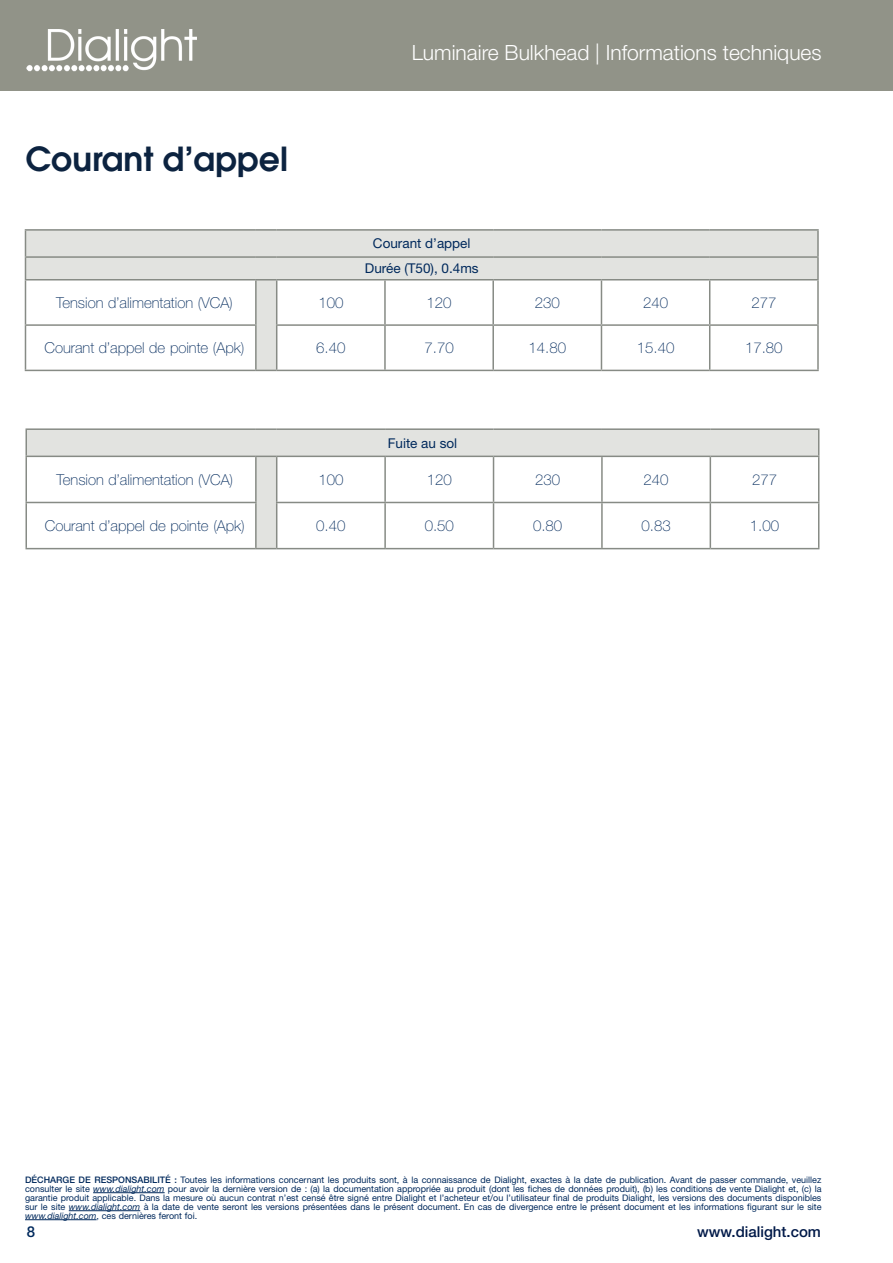
<style>
.page{position:relative;width:893px;height:1263px;background:#fff}
.page>*{position:absolute;margin:0;border:0;box-sizing:border-box;transform-origin:0 0}
.Page_Title{font:600 33px "ITC Avant Garde Std";color:#0c2340}
.t1{font:300 21px "Helvetica Neue LT Std";color:#fff}
.t2{font:100 15px "Helvetica Neue LT Std";color:#00295c}
.t3{font:500 15px "Helvetica Neue LT Std";color:#001948}
.t4{font:500 15px "Helvetica Neue LT Std";color:#00295c}
.t5{font:13.5px "Helvetica Neue LT Std";color:#00295c}
.t6{font:9px/9px "Helvetica Neue LT Std";color:#00295c;text-align:justify}
.s1{font-weight:500}
.s2{font-style:italic}
</style>
<div class="page">
<div style="left:0;top:0;width:893px;height:91px;background:#919388"></div>
<img style="left:27px;top:30px;width:169px;height:42px">
<hr style="left:93px;top:1192px;width:72px;height:1px;background:#00295c">
<hr style="left:69px;top:1210px;width:71px;height:1px;background:#00295c">
<hr style="left:25px;top:1219px;width:72px;height:1px;background:#00295c">
<svg style="left:26px;top:231px;width:791px;height:139px"></svg>
<hr style="left:25px;top:229px;width:231px;height:2px;background:#878b85">
<hr style="left:256px;top:229px;width:21px;height:2px;background:#878b85">
<hr style="left:277px;top:229px;width:108px;height:2px;background:#878b85">
<hr style="left:385px;top:229px;width:108px;height:2px;background:#878b85">
<hr style="left:493px;top:229px;width:108px;height:2px;background:#878b85">
<hr style="left:601px;top:229px;width:109px;height:2px;background:#878b85">
<hr style="left:710px;top:229px;width:109px;height:2px;background:#878b85">
<hr style="left:817px;top:231px;width:2px;height:25px;background:#878b85">
<hr style="left:25px;top:256px;width:231px;height:2px;background:#878b85">
<svg style="left:25px;top:231px;width:1px;height:48px"></svg>
<hr style="left:256px;top:256px;width:21px;height:2px;background:#878b85">
<hr style="left:277px;top:256px;width:108px;height:2px;background:#878b85">
<hr style="left:385px;top:256px;width:108px;height:2px;background:#878b85">
<hr style="left:493px;top:256px;width:108px;height:2px;background:#878b85">
<hr style="left:601px;top:256px;width:109px;height:2px;background:#878b85">
<hr style="left:710px;top:256px;width:109px;height:2px;background:#878b85">
<hr style="left:817px;top:258px;width:2px;height:21px;background:#878b85">
<svg style="left:256px;top:279px;width:21px;height:1px"></svg>
<svg style="left:256px;top:370px;width:21px;height:1px"></svg>
<hr style="left:25px;top:279px;width:231px;height:1px;background:#878b85">
<hr style="left:25px;top:280px;width:1px;height:44px;background:#878b85">
<hr style="left:255px;top:280px;width:2px;height:44px;background:#878b85">
<hr style="left:25px;top:326px;width:1px;height:44px;background:#878b85">
<hr style="left:255px;top:326px;width:2px;height:44px;background:#878b85">
<hr style="left:277px;top:279px;width:108px;height:1px;background:#878b85">
<hr style="left:276px;top:280px;width:1px;height:44px;background:#878b85">
<hr style="left:385px;top:279px;width:108px;height:1px;background:#878b85">
<hr style="left:384px;top:280px;width:2px;height:44px;background:#878b85">
<hr style="left:493px;top:279px;width:108px;height:1px;background:#878b85">
<hr style="left:492px;top:280px;width:2px;height:44px;background:#878b85">
<hr style="left:276px;top:324px;width:109px;height:2px;background:#878b85">
<hr style="left:276px;top:326px;width:1px;height:44px;background:#878b85">
<hr style="left:385px;top:324px;width:108px;height:2px;background:#878b85">
<hr style="left:384px;top:326px;width:2px;height:44px;background:#878b85">
<hr style="left:493px;top:324px;width:108px;height:2px;background:#878b85">
<hr style="left:492px;top:326px;width:2px;height:44px;background:#878b85">
<hr style="left:277px;top:370px;width:108px;height:1px;background:#878b85">
<hr style="left:385px;top:370px;width:108px;height:1px;background:#878b85">
<hr style="left:493px;top:370px;width:108px;height:1px;background:#878b85">
<hr style="left:601px;top:279px;width:109px;height:1px;background:#878b85">
<hr style="left:601px;top:280px;width:1px;height:44px;background:#878b85">
<hr style="left:710px;top:279px;width:109px;height:1px;background:#878b85">
<hr style="left:709px;top:280px;width:1px;height:44px;background:#878b85">
<hr style="left:817px;top:280px;width:2px;height:44px;background:#878b85">
<hr style="left:601px;top:324px;width:109px;height:2px;background:#878b85">
<hr style="left:601px;top:326px;width:1px;height:44px;background:#878b85">
<hr style="left:710px;top:324px;width:109px;height:2px;background:#878b85">
<hr style="left:709px;top:326px;width:1px;height:44px;background:#878b85">
<hr style="left:817px;top:326px;width:2px;height:44px;background:#878b85">
<hr style="left:601px;top:370px;width:109px;height:1px;background:#878b85">
<hr style="left:710px;top:370px;width:109px;height:1px;background:#878b85">
<hr style="left:25px;top:324px;width:232px;height:2px;background:#878b85">
<hr style="left:25px;top:370px;width:231px;height:1px;background:#878b85">
<svg style="left:27px;top:430px;width:791px;height:118px"></svg>
<hr style="left:26px;top:428px;width:230px;height:2px;background:#878b85">
<svg style="left:26px;top:430px;width:1px;height:26px"></svg>
<hr style="left:256px;top:428px;width:21px;height:2px;background:#878b85">
<hr style="left:277px;top:428px;width:108px;height:2px;background:#878b85">
<hr style="left:385px;top:428px;width:108px;height:2px;background:#878b85">
<hr style="left:493px;top:428px;width:109px;height:2px;background:#878b85">
<hr style="left:602px;top:428px;width:108px;height:2px;background:#878b85">
<hr style="left:710px;top:428px;width:109px;height:2px;background:#878b85">
<svg style="left:818px;top:430px;width:1px;height:26px"></svg>
<svg style="left:256px;top:456px;width:21px;height:1px"></svg>
<svg style="left:256px;top:548px;width:21px;height:1px"></svg>
<hr style="left:26px;top:456px;width:230px;height:1px;background:#878b85">
<hr style="left:26px;top:457px;width:1px;height:45px;background:#878b85">
<hr style="left:255px;top:457px;width:2px;height:45px;background:#878b85">
<hr style="left:26px;top:503px;width:1px;height:45px;background:#878b85">
<hr style="left:255px;top:503px;width:2px;height:45px;background:#878b85">
<hr style="left:277px;top:456px;width:108px;height:1px;background:#878b85">
<hr style="left:276px;top:457px;width:1px;height:45px;background:#878b85">
<hr style="left:385px;top:456px;width:108px;height:1px;background:#878b85">
<hr style="left:384px;top:457px;width:2px;height:45px;background:#878b85">
<hr style="left:493px;top:456px;width:109px;height:1px;background:#878b85">
<hr style="left:493px;top:457px;width:1px;height:45px;background:#878b85">
<hr style="left:276px;top:502px;width:109px;height:1px;background:#878b85">
<hr style="left:276px;top:503px;width:1px;height:45px;background:#878b85">
<hr style="left:385px;top:502px;width:108px;height:1px;background:#878b85">
<hr style="left:384px;top:503px;width:2px;height:45px;background:#878b85">
<hr style="left:493px;top:502px;width:109px;height:1px;background:#878b85">
<hr style="left:493px;top:503px;width:1px;height:45px;background:#878b85">
<hr style="left:277px;top:548px;width:108px;height:1px;background:#878b85">
<hr style="left:385px;top:548px;width:108px;height:1px;background:#878b85">
<hr style="left:493px;top:548px;width:109px;height:1px;background:#878b85">
<hr style="left:602px;top:456px;width:108px;height:1px;background:#878b85">
<hr style="left:601px;top:457px;width:2px;height:45px;background:#878b85">
<hr style="left:710px;top:456px;width:109px;height:1px;background:#878b85">
<hr style="left:710px;top:457px;width:1px;height:45px;background:#878b85">
<hr style="left:818px;top:457px;width:1px;height:45px;background:#878b85">
<hr style="left:602px;top:502px;width:108px;height:1px;background:#878b85">
<hr style="left:601px;top:503px;width:2px;height:45px;background:#878b85">
<hr style="left:710px;top:502px;width:109px;height:1px;background:#878b85">
<hr style="left:710px;top:503px;width:1px;height:45px;background:#878b85">
<hr style="left:818px;top:503px;width:1px;height:45px;background:#878b85">
<hr style="left:602px;top:548px;width:108px;height:1px;background:#878b85">
<hr style="left:710px;top:548px;width:109px;height:1px;background:#878b85">
<hr style="left:26px;top:502px;width:231px;height:1px;background:#878b85">
<hr style="left:26px;top:548px;width:230px;height:1px;background:#878b85">
<p class="Page_Title" style="left:26px;top:137px;width:264px">Courant d’appel</p>
<p class="t1" style="left:412px;top:39px;width:411px">Luminaire Bulkhead | Informations techniques</p>
<p class="t5" style="left:373px;top:235px;width:99px">Courant d’appel</p>
<p class="t5" style="left:365px;top:260px;width:115px">Durée (T50), 0.4ms</p>
<p class="t2" style="left:56px;top:294px;width:178px">Tension d’alimentation (VCA)</p>
<p class="t2" style="left:318px;top:294px;width:27px">100</p>
<p class="t2" style="left:427px;top:294px;width:27px">120</p>
<p class="t2" style="left:535px;top:294px;width:27px">230</p>
<p class="t2" style="left:643px;top:294px;width:27px">240</p>
<p class="t2" style="left:751px;top:294px;width:27px">277</p>
<p class="t2" style="left:44px;top:339px;width:201px">Courant d’appel de pointe (Apk)</p>
<p class="t2" style="left:316px;top:339px;width:31px">6.40</p>
<p class="t2" style="left:424px;top:339px;width:31px">7.70</p>
<p class="t2" style="left:529px;top:339px;width:39px">14.80</p>
<p class="t2" style="left:637px;top:339px;width:39px">15.40</p>
<p class="t2" style="left:745px;top:339px;width:39px">17.80</p>
<p class="t5" style="left:388px;top:435px;width:71px">Fuite au sol</p>
<p class="t2" style="left:56px;top:471px;width:178px">Tension d’alimentation (VCA)</p>
<p class="t2" style="left:318px;top:471px;width:27px">100</p>
<p class="t2" style="left:427px;top:471px;width:27px">120</p>
<p class="t2" style="left:535px;top:471px;width:27px">230</p>
<p class="t2" style="left:644px;top:471px;width:27px">240</p>
<p class="t2" style="left:752px;top:471px;width:27px">277</p>
<p class="t2" style="left:45px;top:517px;width:201px">Courant d’appel de pointe (Apk)</p>
<p class="t2" style="left:316px;top:517px;width:31px">0.40</p>
<p class="t2" style="left:425px;top:517px;width:31px">0.50</p>
<p class="t2" style="left:533px;top:517px;width:31px">0.80</p>
<p class="t2" style="left:641px;top:517px;width:31px">0.83</p>
<p class="t2" style="left:750px;top:517px;width:31px">1.00</p>
<p class="t6" style="left:25px;top:1175px;width:798px"><span class="s1">DÉCHARGE DE RESPONSABILITÉ :</span> Toutes les informations concernant les produits sont, à la connaissance de Dialight, exactes à la date de publication. Avant de passer commande, veuillez consulter le site <span class="s2">www.dialight.com</span> pour avoir la dernière version de : (a) la documentation appropriée au produit (dont les fiches de données produit), (b) les conditions de vente Dialight et, (c) la garantie produit applicable. Dans la mesure où aucun contrat n’est censé être signé entre Dialight et l’acheteur et/ou l’utilisateur final de produits Dialight, les versions des documents disponibles sur le site <span class="s2">www.dialight.com</span> à la date de vente seront les versions présentées dans le présent document. En cas de divergence entre le présent document et les informations figurant sur le site <span class="s2">www.dialight.com</span>, ces dernières feront foi.</p>
<p class="t4" style="left:27px;top:1223px;width:10px">8</p>
<p class="t3" style="left:697px;top:1223px;width:125px">www.dialight.com</p>
</div>
